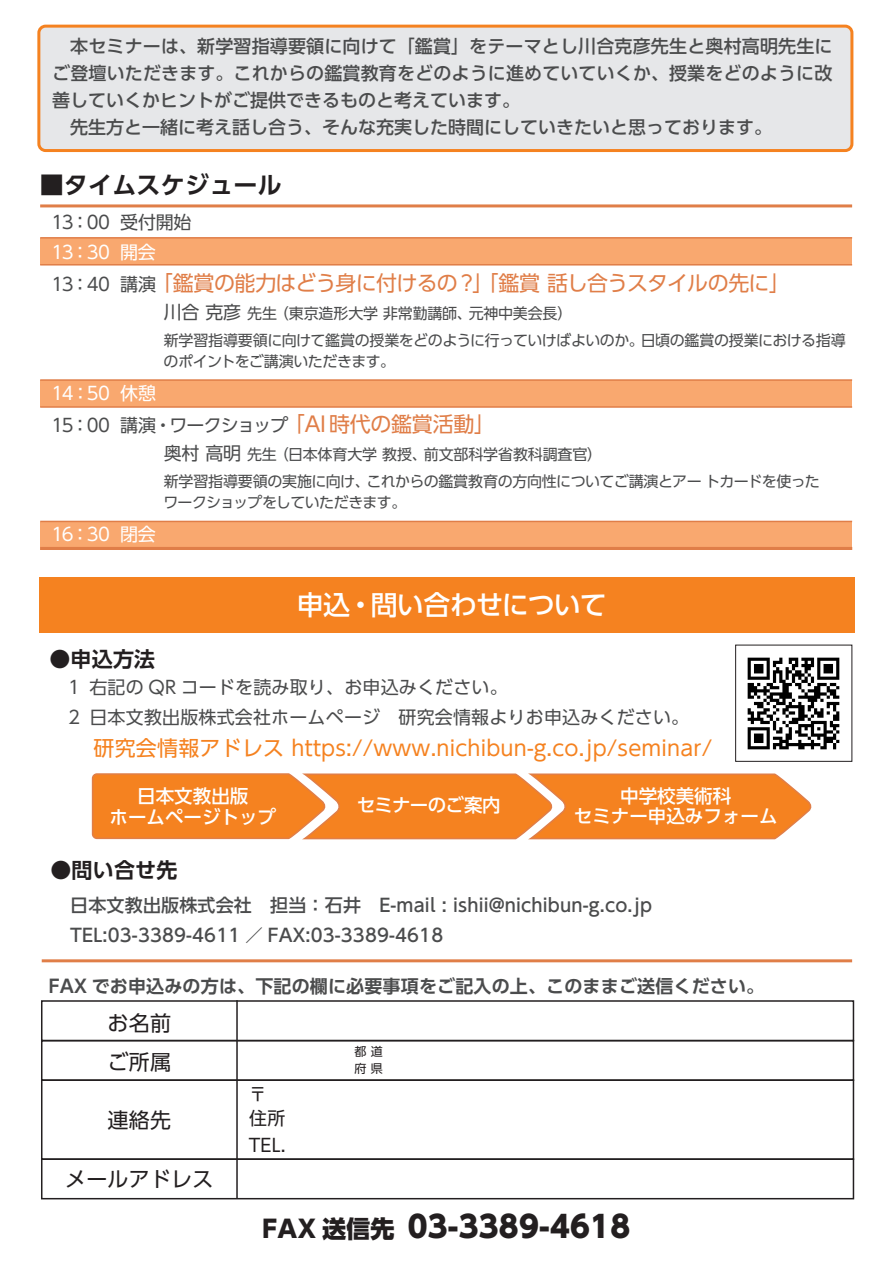
<style>
.page{position:relative;width:893px;height:1263px;background:#fff}
.page>*{position:absolute;margin:0;border:0;box-sizing:border-box;transform-origin:0 0}
.t1{font:800 30px "UD Shin Go Pr 6";letter-spacing:.01em;color:#231f20}
.t2{font:500 27px "UD Shin Go Pr 6";letter-spacing:-.035em;color:#fff}
.t3{font:700 24px "UD Shin Go Pr 6 De";letter-spacing:.01em;color:#231f20}
.t4{font:21px "UD Shin Go Pr 6";letter-spacing:.01em;color:#f58220}
.t5{font:21px "UD Shin Go Pr 6";letter-spacing:-.035em;color:#e07e48}
.t6{font:21px/39px "UD Shin Go Pr 6";letter-spacing:.01em;color:#231f20}
.t7{font:700 21px "UD Shin Go Pr 6 De";letter-spacing:.01em;color:#231f20}
.t8{font:500 18.45px/20.9px "UD Shin Go Pr 6";color:#fff;text-align:center}
.t9{font:500 18.45px "UD Shin Go Pr 6";letter-spacing:-.035em;color:#fff}
.t10{font:500 18px/27px "UD Shin Go Pro";letter-spacing:.01em;color:#4b4c4d}
.t11{font:500 18px/30px "UD Shin Go Pr 6";letter-spacing:.01em;color:#4b4c4d}
.t12{font:18px/30px "UD Shin Go Pr 6";letter-spacing:.01em;color:#4b4c4d}
.t13{font:700 18px "UD Shin Go Pr 6 De";letter-spacing:.01em;color:#4b4c4d}
.t14{font:18px/32.7px "UD Shin Go Pr 6";letter-spacing:-.055em;color:#4b4c4d}
.t15{font:18px "UD Shin Go Pr 6";letter-spacing:-.025em;color:#fff}
.t16{font:18px "UD Shin Go Pr 6";color:#231f20}
.t17{font:15px/27.3px "UD Shin Go Pr 6";letter-spacing:-.025em;color:#4b4c4d}
.t18{font:15px "UD Shin Go Pr 6";letter-spacing:-.045em;color:#4b4c4d}
.t19{font:12px/16.5px "UD Shin Go Pr 6";color:#231f20}
.s1{font-size:18px;color:#4b4c4d}
.s2{font-size:18px}
.s3{color:#fff}
.s4{font-size:21px;color:#e07e48}
.s5{font-size:24px}
</style>
<div class="page">
<div style="left:39px;top:577px;width:815px;height:56px;background:#f58220"></div>
<div style="left:40px;top:239px;width:812px;height:26px;background:#f9a86f"></div>
<hr style="left:40px;top:204px;width:812px;height:3px;background:#e07e48">
<hr style="left:42px;top:959px;width:810px;height:3px;background:#e07e48">
<hr style="left:40px;top:237px;width:812px;height:2px;background:#e07e48">
<hr style="left:40px;top:264px;width:812px;height:2px;background:#e07e48">
<div style="left:40px;top:381px;width:812px;height:26px;background:#f9a86f"></div>
<hr style="left:40px;top:379px;width:812px;height:2px;background:#e07e48">
<hr style="left:40px;top:406px;width:812px;height:2px;background:#e07e48">
<div style="left:40px;top:522px;width:812px;height:26px;background:#f9a86f"></div>
<hr style="left:40px;top:521px;width:812px;height:1px;background:#e07e48">
<div style="left:41px;top:1000px;width:813px;height:41px;border:2px solid #231f20"></div>
<div style="left:41px;top:1040px;width:813px;height:41px;border:2px solid #231f20"></div>
<div style="left:41px;top:1079px;width:813px;height:81px;border:2px solid #231f20"></div>
<div style="left:41px;top:1158px;width:813px;height:41px;border:2px solid #231f20"></div>
<hr style="left:236px;top:1000px;width:2px;height:199px;background:#231f20">
<hr style="left:40px;top:547px;width:812px;height:3px;background:#e07e48">
<img style="left:747px;top:657px;width:93px;height:93px">
<div style="left:735px;top:645px;width:117px;height:117px;border:1px solid #231f20"></div>
<div style="left:39px;top:26px;width:813px;height:125px;background:#e6e7e9;border-radius:7px"></div>
<div style="left:37px;top:25px;width:816px;height:127px;border:3px solid #f58220;border-radius:7px"></div>
<svg style="left:92px;top:773px;width:720px;height:66px;background:#f48930"></svg>
<p class="t10" style="left:52px;top:32px;width:782px">　本セミナーは、新学習指導要領に向けて「鑑賞」をテーマとし川合克彦先生と奥村高明先生にご登壇いただきます。これからの鑑賞教育をどのように進めていていくか、授業をどのように改善していくかヒントがご提供できるものと考えています。<br>　先生方と一緒に考え話し合う、そんな充実した時間にしていきたいと思っております。</p>
<h3 class="t3" style="left:40px;top:165px;width:244px">■タイムスケジュール</h3>
<p class="t12" style="left:51px;top:206px;width:141px">13：00 受付開始</p>
<p class="t15" style="left:51px;top:237px;width:106px">13：30 開会</p>
<h3 class="t5" style="left:51px;top:266px;width:740px"><span class="s1">13：40 講演</span>「鑑賞の能力はどう身に付けるの ?」「鑑賞 話し合うスタイルの先に」</h3>
<p class="t17" style="left:164px;top:299px;width:683px"><span class="s2">川合 克彦</span> 先生（東京造形大学 非常勤講師、元神中美会長）<br>新学習指導要領に向けて鑑賞の授業をどのように行っていけばよいのか。日頃の鑑賞の授業における指導</p>
<p class="t17" style="left:164px;top:347px;width:233px">のポイントをご講演いただきます。</p>
<p class="t14" style="left:51px;top:376px;width:445px"><span class="s3">14：50 休憩<br></span>15：00 講演・ワークショップ<span class="s4">「AI 時代の鑑賞活動」</span></p>
<p class="t17" style="left:164px;top:440px;width:658px"><span class="s2">奥村 高明</span> 先生（日本体育大学 教授、前文部科学省教科調査官）<br>新学習指導要領の実施に向け、これからの鑑賞教育の方向性についてご講演とアー トカードを使った</p>
<p class="t18" style="left:163px;top:490px;width:245px">ワークショップをしていただきます。</p>
<p class="t15" style="left:51px;top:519px;width:106px">16：30 閉会</p>
<h3 class="t7" style="left:49px;top:642px;width:107px">●申込方法</h3>
<h2 class="t2" style="left:297px;top:583px;width:312px">申込・問い合わせについて</h2>
<p class="t12" style="left:65px;top:671px;width:626px">１ 右記の QR コードを読み取り、お申込みください。<br>２ 日本文教出版株式会社ホームページ　研究会情報よりお申込みください。</p>
<h3 class="t4" style="left:65px;top:731px;width:649px">　 研究会情報アドレス https://www.nichibun-g.co.jp/seminar/</h3>
<p class="t8" style="left:110px;top:785px;width:168px">日本文教出版<br>ホームページトップ</p>
<p class="t9" style="left:357px;top:790px;width:145px">セミナーのご案内</p>
<p class="t8" style="left:574px;top:785px;width:205px">中学校美術科<br>セミナー申込みフォーム</p>
<h3 class="t7" style="left:50px;top:853px;width:129px">●問い合せ先</h3>
<p class="t11" style="left:70px;top:890px;width:601px">日本文教出版株式会社　担当：石井　E-mail : ishii@nichibun-g.co.jp　<br>TEL:03-3389-4611 ／ FAX:03-3389-4618</p>
<p class="t13" style="left:49px;top:972px;width:717px">FAX でお申込みの方は、下記の欄に必要事項をご記入の上、このままご送信ください。</p>
<h3 class="t6" style="left:108px;top:1002px;width:65px">お名前ご所属</h3>
<h3 class="t6" style="left:108px;top:1100px;width:65px">連絡先</h3>
<h3 class="t6" style="left:65px;top:1158px;width:150px">メールアドレス</h3>
<p class="t16" style="left:249px;top:1079px;width:19px">〒</p>
<p class="t16" style="left:249px;top:1131px;width:38px">TEL.</p>
<p class="t16" style="left:249px;top:1104px;width:38px">住所</p>
<p class="t19" style="left:354px;top:1043px;width:30px">都 道府 県</p>
<h1 class="t1" style="left:263px;top:1202px;width:369px"><span class="s5">FAX 送信先</span> 03-3389-4618</h1>
</div>
